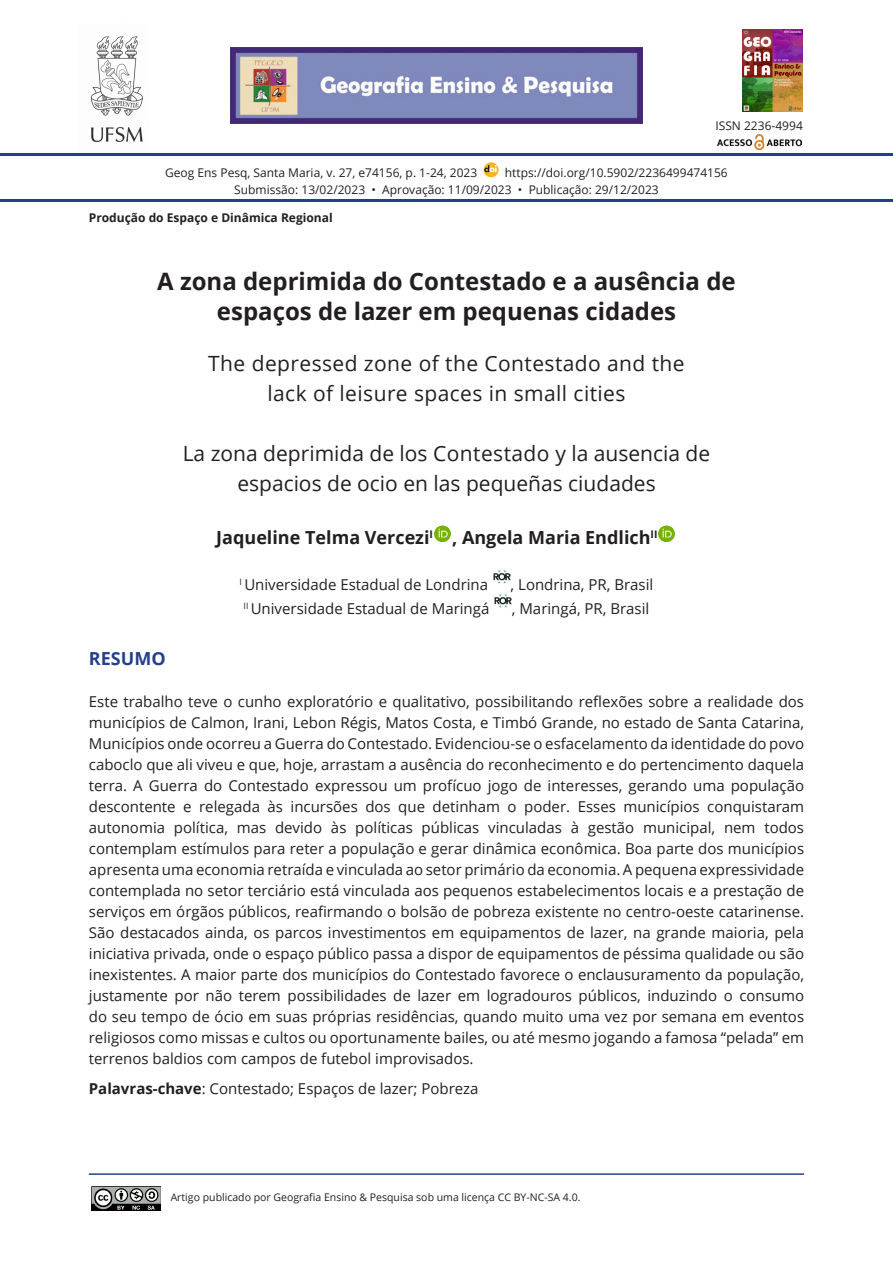
<style>
.page{position:relative;width:893px;height:1263px;background:#fff}
.page>*{position:absolute;margin:0;border:0;box-sizing:border-box;transform-origin:0 0}
._02-Titulo-art-Principal{font:700 24px/30px "Open Sans";color:#231f20;text-align:center}
._03-Titulo-art-Seg-Idioma{font:21px/30px "Open Sans";color:#231f20;text-align:center}
._03-Titulo-art-Seg-Idioma-2{font:21px/30px "Open Sans";letter-spacing:.02em;color:#231f20;text-align:center}
._04-Nome-Autoras_es{font:700 18px "Open Sans";color:#231f20}
._06-Titulo-Resumo-Resumo_Abstract{font:700 18px "Open Sans";color:#253f8e}
._07-Texto-Resumo_Abstract{font:15px/21px "Open Sans";color:#231f20;text-align:justify}
._04-Nome-Autoras_es-2{font:15px "Open Sans";color:#231f20}
._08-Palavras-chaves_Keywords{font:15px "Open Sans";color:#231f20}
.t1{font:12px/16.5px "Open Sans";color:#231f20}
._01-Secao{font:700 12px "Open Sans";color:#231f20}
.t2{font:10.5px "Open Sans";color:#231f20}
.s1{font-weight:700}
</style>
<div class="page">
<img style="left:92px;top:1186px;width:69px;height:24px">
<hr style="left:0;top:199px;width:893px;height:3px;background:#253f8e">
<svg style="left:484px;top:162px;width:15px;height:15px"></svg>
<svg style="left:484px;top:165px;width:13px;height:7px"></svg>
<img style="left:742px;top:30px;width:60px;height:82px">
<img style="left:90px;top:36px;width:53px;height:106px">
<hr style="left:0;top:153px;width:893px;height:2px;background:#253f8e">
<hr style="left:89px;top:1173px;width:715px;height:2px;background:#253f8e">
<img style="left:717px;top:134px;width:85px;height:15px">
<img style="left:231px;top:48px;width:411px;height:76px">
<img style="left:434px;top:525px;width:17px;height:17px">
<img style="left:658px;top:525px;width:17px;height:17px">
<img style="left:493px;top:571px;width:18px;height:13px">
<img style="left:494px;top:595px;width:18px;height:13px">
<p class="t1" style="left:715px;top:117px;width:89px">ISSN 2236-4994</p>
<p class="t1" style="left:234px;top:164px;width:495px;text-indent:271px">https://doi.org/10.5902/2236499474156<br>Submissão: 13/02/2023 • Aprovação: 11/09/2023 • Publicação: 29/12/2023</p>
<p class="t1" style="left:165px;top:164px;width:314px">Geog Ens Pesq, Santa Maria, v. 27, e74156, p. 1-24, 2023</p>
<p class="_01-Secao" style="left:89px;top:209px;width:245px">Produção do Espaço e Dinâmica Regional</p>
<p class="_02-Titulo-art-Principal" style="left:157px;top:266px;width:580px">A zona deprimida do Contestado e a ausência de espaços de lazer em pequenas cidades</p>
<p class="_03-Titulo-art-Seg-Idioma-2" style="left:208px;top:348px;width:478px">The depressed zone of the Contestado and the lack of leisure spaces in small cities</p>
<p class="_03-Titulo-art-Seg-Idioma" style="left:183px;top:438px;width:529px">La zona deprimida de los Contestado y la ausencia de espacios de ocio en las pequeñas ciudades</p>
<p class="_04-Nome-Autoras_es" style="left:216px;top:525px;width:443px">Jaqueline Telma Vercezi<sup>I</sup> , Angela Maria Endlich<sup>II</sup></p>
<p class="_04-Nome-Autoras_es-2" style="left:240px;top:575px;width:250px"><sup>I</sup> Universidade Estadual de Londrina</p>
<p class="_04-Nome-Autoras_es-2" style="left:511px;top:575px;width:144px">, Londrina, PR, Brasil</p>
<p class="_04-Nome-Autoras_es-2" style="left:244px;top:599px;width:247px"><sup>II</sup> Universidade Estadual de Maringá</p>
<p class="_04-Nome-Autoras_es-2" style="left:512px;top:599px;width:139px">, Maringá, PR, Brasil</p>
<p class="_06-Titulo-Resumo-Resumo_Abstract" style="left:89px;top:646px;width:78px">RESUMO</p>
<p class="_07-Texto-Resumo_Abstract" style="left:89px;top:691px;width:717px">Este trabalho teve o cunho exploratório e qualitativo, possibilitando reflexões sobre a realidade dos municípios de Calmon, Irani, Lebon Régis, Matos Costa, e Timbó Grande, no estado de Santa Catarina, Municípios onde ocorreu a Guerra do Contestado. Evidenciou-se o esfacelamento da identidade do povo caboclo que ali viveu e que, hoje, arrastam a ausência do reconhecimento e do pertencimento daquela terra. A Guerra do Contestado expressou um profícuo jogo de interesses, gerando uma população descontente e relegada às incursões dos que detinham o poder. Esses municípios conquistaram autonomia política, mas devido às políticas públicas vinculadas à gestão municipal, nem todos contemplam estímulos para reter a população e gerar dinâmica econômica. Boa parte dos municípios apresenta uma economia retraída e vinculada ao setor primário da economia. A pequena expressividade contemplada no setor terciário está vinculada aos pequenos estabelecimentos locais e a prestação de serviços em órgãos públicos, reafirmando o bolsão de pobreza existente no centro-oeste catarinense.<br>São destacados ainda, os parcos investimentos em equipamentos de lazer, na grande maioria, pela iniciativa privada, onde o espaço público passa a dispor de equipamentos de péssima qualidade ou são inexistentes. A maior parte dos municípios do Contestado favorece o enclausuramento da população, justamente por não terem possibilidades de lazer em logradouros públicos, induzindo o consumo do seu tempo de ócio em suas próprias residências, quando muito uma vez por semana em eventos religiosos como missas e cultos ou oportunamente bailes, ou até mesmo jogando a famosa “pelada” em terrenos baldios com campos de futebol improvisados.</p>
<p class="_08-Palavras-chaves_Keywords" style="left:89px;top:1078px;width:391px"><span class="s1">Palavras-chave</span>: Contestado; Espaços de lazer; Pobreza</p>
<p class="t2" style="left:171px;top:1190px;width:411px">Artigo publicado por Geografia Ensino &amp; Pesquisa sob uma licença CC BY-NC-SA 4.0.</p>
</div>
